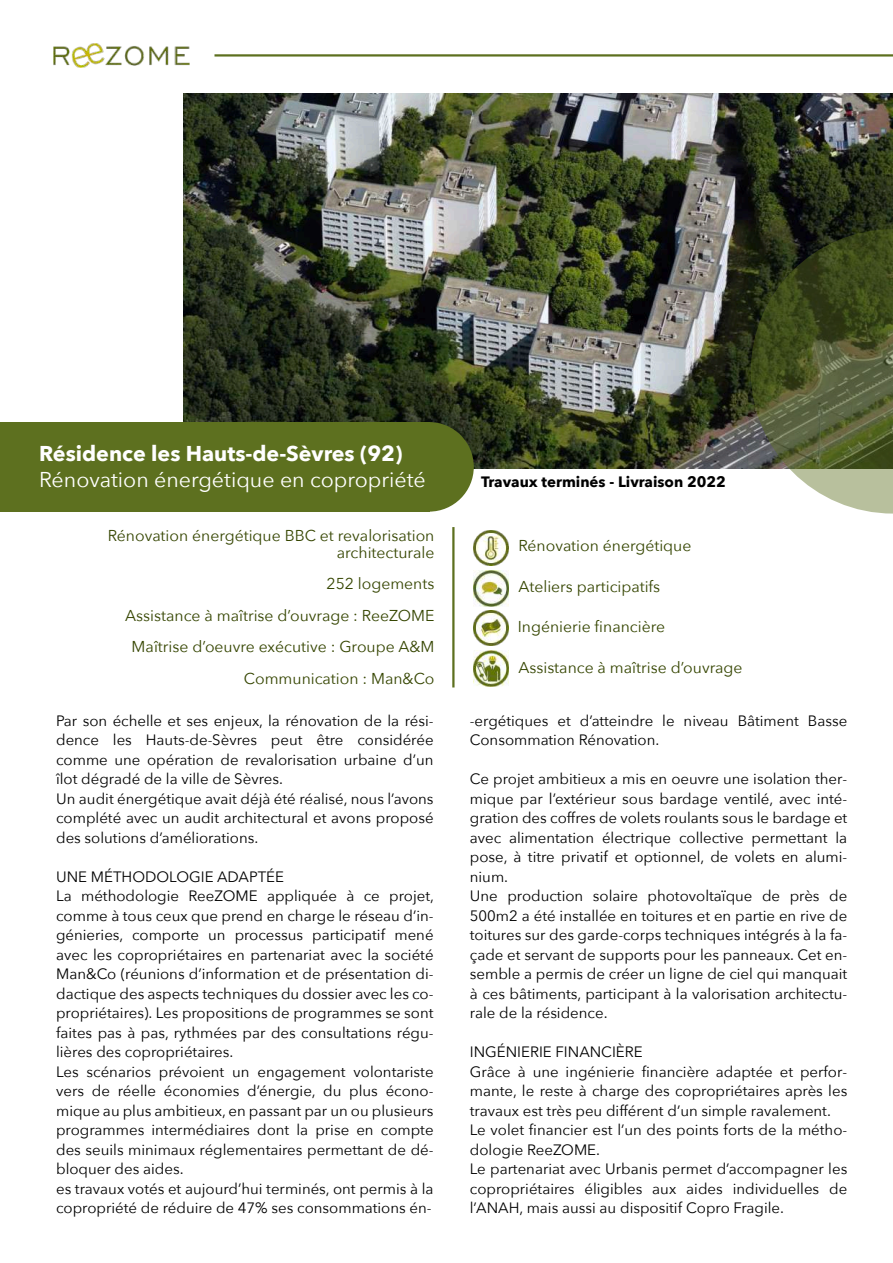
<style>
.page{position:relative;width:893px;height:1263px;background:#fff}
.page>*{position:absolute;margin:0;border:0;box-sizing:border-box;transform-origin:0 0}
.t1{font:21.45px "Avenir Next";color:#fff}
.t2{font:700 21.45px "Avenir Next";color:#fff}
.t3{font:15.75px/31.5px "Avenir Next";color:#354500;text-align:right}
.t4{font:15px/19.5px "Avenir Next";color:#000}
.t5{font:700 15px "Avenir Next";color:#000}
</style>
<div class="page">
<img style="left:184px;top:93px;width:709px;height:375px">
<div style="left:0;top:422px;width:429px;height:90px;background:#5d701f"></div>
<div style="left:384px;top:422px;width:90px;height:90px;background:#5d701f;border-radius:50%"></div>
<hr style="left:214px;top:54px;width:679px;height:3px;background:#5d701f">
<hr style="left:452px;top:527px;width:3px;height:160px;background:#5d701f">
<img style="left:54px;top:43px;width:135px;height:25px">
<svg style="left:751px;top:229px;width:142px;height:285px;background:#5d6643"></svg>
<img style="left:473px;top:530px;width:35px;height:35px">
<img style="left:473px;top:610px;width:35px;height:35px">
<img style="left:473px;top:650px;width:35px;height:37px">
<img style="left:473px;top:571px;width:35px;height:35px">
<h1 class="t2" style="left:39px;top:439px;width:365px">Résidence les Hauts-de-Sèvres (92)</h1>
<h1 class="t1" style="left:39px;top:466px;width:388px">Rénovation énergétique en copropriété</h1>
<p class="t3" style="left:108px;top:527px;width:328px;line-height:17.1px">Rénovation énergétique BBC et revalorisation architecturale</p>
<p class="t3" style="left:125px;top:569px;width:311px">252 logements<br>Assistance à maîtrise d’ouvrage : ReeZOME<br>Maîtrise d’oeuvre exécutive : Groupe A&amp;M<br>Communication : Man&amp;Co</p>
<p class="t4" style="left:56px;top:711px;width:379px">Par son échelle et ses enjeux, la rénovation de la rési&shy;dence les Hauts-de-Sèvres peut être considérée comme une opération de revalorisation urbaine d’un îlot dégradé de la ville de Sèvres.<br>Un audit énergétique avait déjà été réalisé, nous l’avons complété avec un audit architectural et avons proposé des solutions d’améliorations.</p>
<p class="t4" style="left:56px;top:867px;width:379px">UNE MÉTHODOLOGIE ADAPTÉE<br>La méthodologie ReeZOME appliquée à ce projet, comme à tous ceux que prend en charge le réseau d’in&shy;génieries, comporte un processus participatif mené avec les copropriétaires en partenariat avec la société Man&amp;Co (réunions d’information et de présentation di&shy;dactique des aspects techniques du dossier avec les co&shy;propriétaires). Les propositions de programmes se sont faites pas à pas, rythmées par des consultations régu&shy;lières des copropriétaires.<br>Les scénarios prévoient un engagement volontariste vers de réelle économies d’énergie, du plus écono&shy;mique au plus ambitieux, en passant par un ou plusieurs programmes intermédiaires dont la prise en compte des seuils minimaux réglementaires permettant de dé&shy;bloquer des aides.<br>es travaux votés et aujourd’hui terminés, ont permis à la copropriété de réduire de 47% ses consommations én-</p>
<p class="t5" style="left:481px;top:472px;width:246px">Travaux terminés - Livraison 2022</p>
<p class="t3" style="left:518px;top:530px;width:175px">Rénovation énergétique</p>
<p class="t3" style="left:518px;top:571px;width:143px">Ateliers participatifs</p>
<p class="t3" style="left:518px;top:611px;width:149px">Ingénierie financière</p>
<p class="t3" style="left:518px;top:652px;width:226px">Assistance à maîtrise d’ouvrage</p>
<p class="t4" style="left:470px;top:711px;width:379px">-ergétiques et d’atteindre le niveau Bâtiment Basse<br>Consommation Rénovation.</p>
<p class="t4" style="left:470px;top:770px;width:379px">Ce projet ambitieux a mis en oeuvre une isolation ther&shy;mique par l’extérieur sous bardage ventilé, avec inté&shy;gration des coffres de volets roulants sous le bardage et avec alimentation électrique collective permettant la pose, à titre privatif et optionnel, de volets en alumi&shy;nium.<br>Une production solaire photovoltaïque de près de 500m2 a été installée en toitures et en partie en rive de toitures sur des garde-corps techniques intégrés à la fa&shy;çade et servant de supports pour les panneaux. Cet en&shy;semble a permis de créer un ligne de ciel qui manquait à ces bâtiments, participant à la valorisation architectu&shy;rale de la résidence.</p>
<p class="t4" style="left:470px;top:1043px;width:379px">INGÉNIERIE FINANCIÈRE<br>Grâce à une ingénierie financière adaptée et perfor&shy;mante, le reste à charge des copropriétaires après les travaux est très peu différent d’un simple ravalement.<br>Le volet financier est l’un des points forts de la métho&shy;dologie ReeZOME.<br>Le partenariat avec Urbanis permet d’accompagner les copropriétaires éligibles aux aides individuelles de l’ANAH, mais aussi au dispositif Copro Fragile.</p>
</div>
